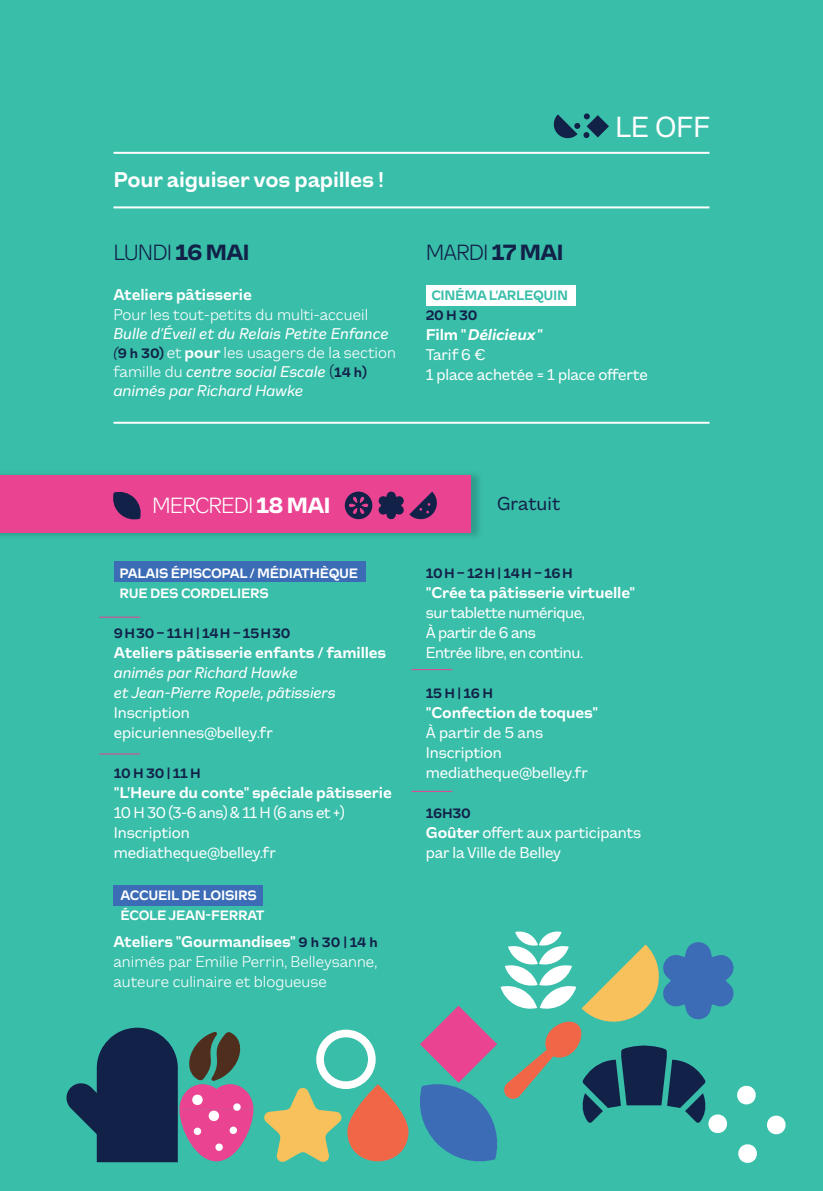
<style>
.page{position:relative;width:823px;height:1191px;background:#fff}
.page>*{position:absolute;margin:0;border:0;box-sizing:border-box;transform-origin:0 0}
.t1{font:30px "CA Slalom";color:#fff}
.t2{font:300 22.6px "CA Slalom";letter-spacing:-.04em;color:#122148}
.t3{font:300 22.6px "CA Slalom";letter-spacing:-.04em;color:#fff}
.t4{font:700 22px "CA Slalom";letter-spacing:-.01em;color:#fff}
.t5{font:19.2px "CA Slalom";color:#122148}
.t6{font:16px/20px "CA Slalom";letter-spacing:-.01em;color:#fff}
.t7{font:italic 16px/19.2px "CA Slalom";letter-spacing:-.01em;color:#fff}
.t8{font:700 16px "CA Slalom";letter-spacing:-.01em;color:#fff}
.t9{font:300 16px/20px "CA Slalom";color:#fff;text-align:justify}
.t10{font:16px/20px "CA Slalom";letter-spacing:-.03em;color:#fff}
.t11{font:700 14px/20px "CA Slalom";letter-spacing:-.02em;color:#fff}
.t12{font:700 14px "CA Slalom";letter-spacing:-.02em;color:#122148}
.t13{font:700 14px "CA Slalom";letter-spacing:-.02em;color:#39bea9}
.s1{font-weight:800}
.s2{font-size:14px;color:#122148}
.s3{font-weight:700;font-style:normal;font-size:14px;color:#122148}
.s4{font-weight:300;font-style:normal}
.s5{font-weight:700;font-style:normal}
.s6{font-weight:300;font-style:normal;color:#122148}
.s7{font-style:inherit}
.s8{font-weight:700}
.s9{font-weight:700;font-style:italic}
.s10{font-weight:700;font-size:14px;color:#122148}
</style>
<div class="page">
<div style="left:0;top:0;width:822px;height:1191px;background:#39bea9"></div>
<div style="left:425px;top:285px;width:150px;height:21px;background:#fff"></div>
<hr style="left:113px;top:152px;width:596px;height:2px;background:#fff">
<hr style="left:113px;top:422px;width:596px;height:2px;background:#fff">
<hr style="left:113px;top:206px;width:596px;height:2px;background:#fff">
<svg style="left:66px;top:1027px;width:187px;height:135px"></svg>
<svg style="left:264px;top:1086px;width:78px;height:76px"></svg>
<svg style="left:347px;top:1084px;width:61px;height:77px;fill:#f26648"></svg>
<div style="left:316px;top:1029px;width:59px;height:60px;border:8px solid #fff;border-radius:50%"></div>
<svg style="left:553px;top:113px;width:55px;height:26px"></svg>
<div style="left:114px;top:561px;width:251px;height:21px;background:#3b6cb5"></div>
<div style="left:0;top:475px;width:471px;height:58px;background:#e94391"></div>
<svg style="left:344px;top:491px;width:28px;height:28px"></svg>
<svg style="left:348px;top:496px;width:20px;height:19px"></svg>
<svg style="left:113px;top:492px;width:28px;height:28px"></svg>
<svg style="left:378px;top:491px;width:59px;height:29px"></svg>
<hr style="left:99px;top:617px;width:41px;height:1px;background:#e94391">
<hr style="left:99px;top:753px;width:41px;height:1px;background:#e94391">
<hr style="left:411px;top:669px;width:41px;height:1px;background:#e94391">
<hr style="left:411px;top:791px;width:41px;height:1px;background:#e94391">
<svg style="left:767px;top:1115px;width:19px;height:20px"></svg>
<svg style="left:420px;top:931px;width:337px;height:232px"></svg>
<div style="left:113px;top:885px;width:150px;height:20px;background:#3b6cb5"></div>
<h3 class="t4" style="left:113px;top:164px;width:272px">Pour aiguiser vos papilles !</h3>
<h2 class="t2" style="left:113px;top:237px;width:138px">LUNDI <span class="s1">16 MAI</span></h2>
<p class="t8" style="left:113px;top:283px;width:140px">Ateliers pâtisserie</p>
<p class="t9" style="left:113px;top:303px;width:256px">Pour les tout-petits du multi-accueil</p>
<p class="t7" style="left:113px;top:323px;width:284px">Bulle d’Éveil et du Relais Petite Enfance <span class="s2">(</span><span class="s3">9 h 30)</span> <span class="s4">et</span> <span class="s5">pour</span> <span class="s4">les usagers de la section famille du</span> centre social Escale <span class="s6">(</span><span class="s3">14 h) </span><span class="s7">animés par Richard Hawke</span></p>
<h1 class="t1" style="left:614px;top:106px;width:96px">LE OFF</h1>
<h2 class="t2" style="left:425px;top:237px;width:139px">MARDI <span class="s1">17 MAI</span></h2>
<p class="t13" style="left:431px;top:285px;width:138px">CINÉMA L’ARLEQUIN</p>
<p class="t12" style="left:425px;top:305px;width:53px">20 H 30</p>
<p class="t6" style="left:425px;top:324px;width:223px"><span class="s8">Film "</span> <span class="s9">Délicieux "<br></span>Tarif 6 €<br>1 place achetée = 1 place offerte</p>
<h2 class="t3" style="left:152px;top:490px;width:180px">MERCREDI <span class="s1">18 MAI</span></h2>
<p class="t11" style="left:119px;top:562px;width:240px">PALAIS ÉPISCOPAL / MÉDIATHÈQUE<br>RUE DES CORDELIERS</p>
<p class="t12" style="left:114px;top:622px;width:178px">9 H 30 – 11 H | 14 H – 15 H 30</p>
<p class="t8" style="left:114px;top:640px;width:274px">Ateliers pâtisserie enfants / familles</p>
<p class="t7" style="left:114px;top:662px;width:223px;line-height:20px">animés par Richard Hawke<br>et Jean-Pierre Ropele, pâtissiers</p>
<p class="t6" style="left:114px;top:702px;width:160px">Inscription epicuriennes@belley.fr</p>
<p class="t12" style="left:114px;top:762px;width:88px">10 H 30 | 11 H</p>
<p class="t8" style="left:114px;top:780px;width:279px">"L’Heure du conte" spéciale pâtisserie</p>
<p class="t6" style="left:114px;top:802px;width:232px">10 H 30 (3-6 ans) &amp; 11 H (6 ans et +)<br>Inscription mediatheque@belley.fr</p>
<p class="t11" style="left:120px;top:884px;width:145px">ACCUEIL DE LOISIRS<br>ÉCOLE JEAN-FERRAT</p>
<p class="t9" style="left:113px;top:931px;width:265px"><span class="s8">Ateliers "Gourmandises"</span> <span class="s10">9 h 30 | 14 h </span>animés par Emilie Perrin, Belleysanne, auteure culinaire et blogueuse</p>
<p class="t5" style="left:497px;top:490px;width:64px">Gratuit</p>
<p class="t12" style="left:425px;top:562px;width:148px">10 H – 12 H | 14 H – 16 H</p>
<p class="t8" style="left:425px;top:580px;width:211px">"Crée ta pâtisserie virtuelle"</p>
<p class="t10" style="left:425px;top:602px;width:160px">sur tablette numérique,<br>À partir de 6 ans<br>Entrée libre, en continu.</p>
<p class="t12" style="left:425px;top:682px;width:69px">15 H | 16 H</p>
<p class="t8" style="left:425px;top:700px;width:173px">"Confection de toques"</p>
<p class="t6" style="left:425px;top:722px;width:163px">À partir de 5 ans<br>Inscription mediatheque@belley.fr</p>
<p class="t12" style="left:425px;top:802px;width:46px">16H30</p>
<p class="t6" style="left:425px;top:822px;width:217px"><span class="s8">Goûter</span> offert aux participants par la Ville de Belley</p>
</div>
